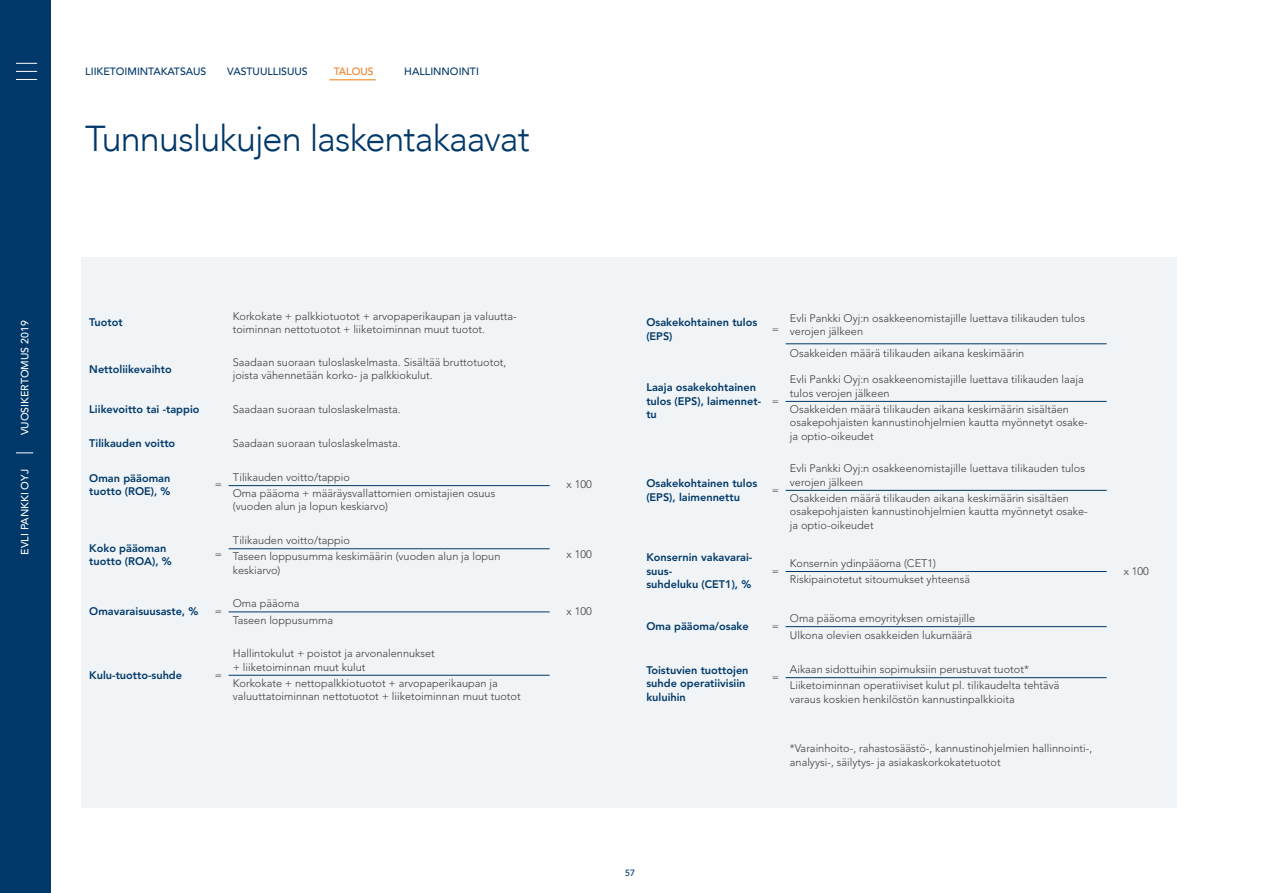
<style>
.page{position:relative;width:1263px;height:893px;background:#fff}
.page>*{position:absolute;margin:0;border:0;box-sizing:border-box;transform-origin:0 0}
.t1{font:300 36px "Avenir";letter-spacing:-.025em;color:#003869}
.t2{font:300 10.95px/13.5px "Avenir LT Std";color:#3c3c3b}
.t3{font:800 10.95px/13.5px "Avenir LT Std";color:#003869}
.t4{font:500 10.5px "Avenir LT Std";color:#003869}
.t5{font:500 10.5px "Avenir LT Std";color:#fff}
.t6{font:500 10.5px "Avenir LT Std";color:#f07e26}
.t7{font:500 9px "Avenir LT Std";color:#003869}
</style>
<div class="page">
<div style="left:82px;top:258px;width:1095px;height:550px;background:#f0f4f6"></div>
<div style="left:0;top:0;width:51px;height:893px;background:#003869"></div>
<svg style="left:16px;top:453px;width:17px;height:1px"></svg>
<svg style="left:16px;top:79px;width:21px;height:1px"></svg>
<svg style="left:16px;top:63px;width:21px;height:1px"></svg>
<svg style="left:16px;top:71px;width:21px;height:1px"></svg>
<hr style="left:329px;top:79px;width:47px;height:1px;background:#ef7d00">
<hr style="left:229px;top:485px;width:321px;height:1px;background:#003869">
<hr style="left:229px;top:548px;width:321px;height:1px;background:#003869">
<hr style="left:229px;top:612px;width:321px;height:1px;background:#003869">
<hr style="left:229px;top:675px;width:321px;height:1px;background:#003869">
<hr style="left:786px;top:401px;width:321px;height:1px;background:#003869">
<hr style="left:786px;top:490px;width:321px;height:1px;background:#003869">
<hr style="left:786px;top:571px;width:321px;height:1px;background:#003869">
<hr style="left:786px;top:626px;width:321px;height:1px;background:#003869">
<hr style="left:786px;top:677px;width:321px;height:1px;background:#003869">
<hr style="left:786px;top:344px;width:321px;height:1px;background:#003869">
<p class="t4" style="left:85px;top:65px;width:123px">LIIKETOIMINTAKATSAUS</p>
<p class="t4" style="left:227px;top:65px;width:82px">VASTUULLISUUS</p>
<p class="t4" style="left:404px;top:65px;width:76px">HALLINNOINTI</p>
<p class="t6" style="left:334px;top:65px;width:41px">TALOUS</p>
<h1 class="t1" style="left:85px;top:117px;width:446px">Tunnuslukujen laskentakaavat</h1>
<p class="t5" style="left:19px;top:435px;width:116px;rotate:-90deg">VUOSIKERTOMUS 2019</p>
<p class="t3" style="left:89px;top:316px;width:35px">Tuotot</p>
<p class="t2" style="left:233px;top:309px;width:285px">Korkokate + palkkiotuotot + arvopaperikaupan ja valuutta&shy;toiminnan nettotuotot + liiketoiminnan muut tuotot.</p>
<p class="t3" style="left:89px;top:362px;width:84px">Nettoliikevaihto</p>
<p class="t2" style="left:233px;top:355px;width:275px">Saadaan suoraan tuloslaskelmasta. Sisältää bruttotuotot, joista vähennetään korko- ja palkkiokulut.</p>
<p class="t3" style="left:89px;top:402px;width:112px">Liikevoitto tai -tappio</p>
<p class="t2" style="left:233px;top:402px;width:169px">Saadaan suoraan tuloslaskelmasta.</p>
<p class="t3" style="left:89px;top:436px;width:87px">Tilikauden voitto</p>
<p class="t2" style="left:233px;top:436px;width:169px">Saadaan suoraan tuloslaskelmasta.</p>
<p class="t3" style="left:89px;top:471px;width:83px">Oman pääoman tuotto (ROE), %</p>
<p class="t2" style="left:215px;top:478px;width:9px">=</p>
<p class="t5" style="left:19px;top:555px;width:87px;rotate:-90deg">EVLI PANKKI OYJ</p>
<p class="t2" style="left:233px;top:470px;width:119px">Tilikauden voitto/tappio</p>
<p class="t2" style="left:233px;top:486px;width:264px">Oma pääoma + määräysvallattomien omistajien osuus (vuoden alun ja lopun keskiarvo)</p>
<p class="t2" style="left:233px;top:532px;width:269px;line-height:16.4px">Tilikauden voitto/tappio<br>Taseen loppusumma keskimäärin (vuoden alun ja lopun</p>
<p class="t3" style="left:89px;top:541px;width:84px">Koko pääoman tuotto (ROA), %</p>
<p class="t2" style="left:215px;top:548px;width:9px">=</p>
<p class="t2" style="left:233px;top:563px;width:49px">keskiarvo)</p>
<p class="t3" style="left:89px;top:605px;width:111px">Omavaraisuusaste, %</p>
<p class="t2" style="left:215px;top:605px;width:9px">=</p>
<p class="t3" style="left:89px;top:668px;width:94px">Kulu-tuotto-suhde</p>
<p class="t2" style="left:215px;top:668px;width:9px">=</p>
<p class="t2" style="left:233px;top:596px;width:68px">Oma pääoma</p>
<p class="t2" style="left:233px;top:613px;width:102px">Taseen loppusumma</p>
<p class="t2" style="left:233px;top:647px;width:204px">Hallintokulut + poistot ja arvonalennukset + liiketoiminnan muut kulut</p>
<p class="t2" style="left:233px;top:676px;width:289px">Korkokate + nettopalkkiotuotot + arvopaperikaupan ja valuuttatoiminnan nettotuotot + liiketoiminnan muut tuotot</p>
<p class="t2" style="left:567px;top:478px;width:27px">x 100</p>
<p class="t2" style="left:567px;top:548px;width:27px">x 100</p>
<p class="t2" style="left:567px;top:605px;width:27px">x 100</p>
<p class="t3" style="left:646px;top:315px;width:112px">Osakekohtainen tulos (EPS)</p>
<p class="t2" style="left:772px;top:322px;width:9px">=</p>
<p class="t3" style="left:646px;top:381px;width:116px">Laaja osakekohtainen tulos (EPS), laimennet&shy;tu</p>
<p class="t2" style="left:772px;top:394px;width:9px">=</p>
<p class="t3" style="left:646px;top:477px;width:112px">Osakekohtainen tulos (EPS), laimennettu</p>
<p class="t2" style="left:772px;top:483px;width:9px">=</p>
<p class="t3" style="left:646px;top:551px;width:108px">Konsernin vakavarai&shy;suus-<br>suhdeluku (CET1), %</p>
<p class="t2" style="left:772px;top:564px;width:9px">=</p>
<p class="t2" style="left:790px;top:311px;width:297px">Evli Pankki Oyj:n osakkeenomistajille luettava tilikauden tulos verojen jälkeen</p>
<p class="t2" style="left:790px;top:347px;width:236px">Osakkeiden määrä tilikauden aikana keskimäärin</p>
<p class="t2" style="left:790px;top:373px;width:295px">Evli Pankki Oyj:n osakkeenomistajille luettava tilikauden laaja tulos verojen jälkeen</p>
<p class="t2" style="left:790px;top:402px;width:300px">Osakkeiden määrä tilikauden aikana keskimäärin sisältäen osakepohjaisten kannustinohjelmien kautta myönnetyt osake&shy;ja optio-oikeudet</p>
<p class="t2" style="left:790px;top:462px;width:297px">Evli Pankki Oyj:n osakkeenomistajille luettava tilikauden tulos verojen jälkeen</p>
<p class="t2" style="left:790px;top:491px;width:300px">Osakkeiden määrä tilikauden aikana keskimäärin sisältäen osakepohjaisten kannustinohjelmien kautta myönnetyt osake&shy;ja optio-oikeudet</p>
<p class="t2" style="left:790px;top:557px;width:148px">Konsernin ydinpääoma (CET1)</p>
<p class="t2" style="left:790px;top:572px;width:182px">Riskipainotetut sitoumukset yhteensä</p>
<p class="t3" style="left:646px;top:620px;width:104px">Oma pääoma/osake</p>
<p class="t2" style="left:772px;top:620px;width:9px">=</p>
<p class="t2" style="left:790px;top:610px;width:187px;line-height:17.2px">Oma pääoma emoyrityksen omistajille<br>Ulkona olevien osakkeiden lukumäärä</p>
<p class="t3" style="left:646px;top:663px;width:104px">Toistuvien tuottojen suhde operatiivisiin kuluihin</p>
<p class="t2" style="left:772px;top:670px;width:9px">=</p>
<p class="t2" style="left:790px;top:662px;width:271px;line-height:15.8px">Aikaan sidottuihin sopimuksiin perustuvat tuotot*<br>Liiketoiminnan operatiiviset kulut pl. tilikaudelta tehtävä</p>
<p class="t2" style="left:790px;top:692px;width:226px">varaus koskien henkilöstön kannustinpalkkioita</p>
<p class="t2" style="left:790px;top:742px;width:304px">*Varainhoito-, rahastosäästö-, kannustinohjelmien hallinnointi-, analyysi-, säilytys- ja asiakaskorkokatetuotot</p>
<p class="t2" style="left:1124px;top:564px;width:27px">x 100</p>
<p class="t7" style="left:625px;top:868px;width:12px">57</p>
</div>
